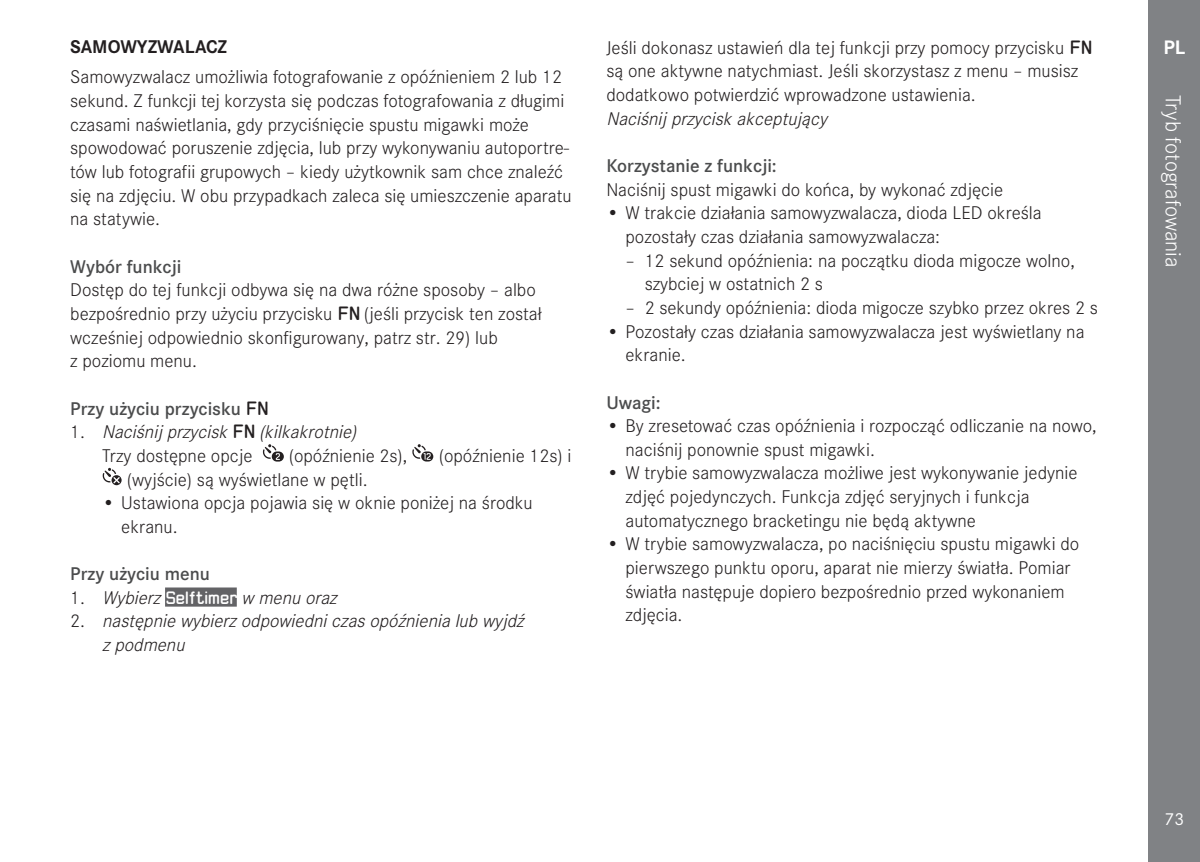
<style>
.page{position:relative;width:1200px;height:862px;background:#fff}
.page>*{position:absolute;margin:0;border:0;box-sizing:border-box;transform-origin:0 0}
.Footnote{font:300 22.5px "Corporate S";color:#fff}
.t1{font:700 20.25px "Corporate S";color:#fff}
.Body_Text{font:300 19.12px/23.6px "Corporate S";color:#231f20}
.Body_Text-2{font:300 19.12px/23.6px "Corporate STCE";color:#231f20}
.Body_Text-3{font:italic 300 19.12px/23.6px "Corporate S";color:#231f20}
.Note_Heading{font:600 19.12px "Corporate S";color:#4b4c4d}
.Heading_02{font:700 19.12px "Corporate S";color:#231f20}
.t2{font:18px "Corporate S";color:#fff}
.s1{font-family:"LG1050";font-weight:400;font-size:16.88px}
.s2{font-family:"LG1050";font-weight:400;font-size:16.88px;color:#231f20}
.s3{font-style:normal}
.s4{font-family:"LG1050";font-weight:400;font-style:normal;font-size:16.88px}
.s5{font-family:"LG1050";font-weight:400;font-style:normal;font-size:15.75px;color:#fff}
</style>
<div class="page">
<div style="left:1148px;top:0;width:51px;height:861px;background:#808285"></div>
<div style="left:165px;top:587px;width:72px;height:19px;background:#636366"></div>
<svg style="left:263px;top:444px;width:21px;height:17px"></svg>
<svg style="left:412px;top:444px;width:21px;height:17px"></svg>
<svg style="left:103px;top:467px;width:19px;height:18px"></svg>
<p class="Heading_02" style="left:70px;top:32px;width:158px">SAMOWYZWALACZ</p>
<p class="Body_Text-2" style="left:70px;top:65px;width:503px">Samowyzwalacz umożliwia fotografowanie z opóźnieniem 2 lub 12 sekund. Z funkcji tej korzysta się podczas fotografowania z długimi czasami naświetlania, gdy przyciśnięcie spustu migawki może spowodować poruszenie zdjęcia, lub przy wykonywaniu autoportre&shy;tów lub fotografii grupowych – kiedy użytkownik sam chce znaleźć się na zdjęciu. W obu przypadkach zaleca się umieszczenie aparatu na statywie.</p>
<p class="Note_Heading" style="left:70px;top:252px;width:113px">Wybór funkcji</p>
<p class="Body_Text" style="left:70px;top:277px;width:473px">Dostęp do tej funkcji odbywa się na dwa różne sposoby – albo bezpośrednio przy użyciu przycisku <span class="s1">FN</span> (jeśli przycisk ten został wcześniej odpowiednio skonfigurowany, patrz str. 29) lub<br>z poziomu menu.</p>
<p class="Note_Heading" style="left:70px;top:394px;width:199px">Przy użyciu przycisku <span class="s2">FN</span></p>
<p class="Body_Text-3" style="left:102px;top:418px;width:261px;text-indent:-32px"><span class="s3">1 .</span> Naciśnij przycisk<span class="s4">F N</span> (kilkakrotnie)<br><span class="s3">Trzy dostępne opcje</span></p>
<p class="Body_Text" style="left:289px;top:442px;width:120px">(opóźnienie 2s),</p>
<p class="Body_Text" style="left:439px;top:442px;width:134px">(opóźnienie 12s) i</p>
<p class="Body_Text" style="left:127px;top:466px;width:242px">(wyjście) są wyświetlane w pętli.</p>
<p class="Body_Text" style="left:121px;top:489px;width:412px;text-indent:-19px">• Ustawiona opcja pojawia się w oknie poniżej na środku ekranu.</p>
<p class="Note_Heading" style="left:70px;top:559px;width:141px">Przy użyciu menu</p>
<p class="Body_Text-3" style="left:70px;top:584px;width:273px"><span class="s3">1 .</span> Wybierz<span class="s5">S e l f t i m e r</span> w menuoraz</p>
<p class="Body_Text-3" style="left:102px;top:607px;width:428px;text-indent:-32px"><span class="s3">2 .</span> następniewybierzodpowiedniczasopóźnienialubwyjdź zpodmenu</p>
<p class="Body_Text" style="left:606px;top:34px;width:486px">Jeśli dokonasz ustawień dla tej funkcji przy pomocy przycisku <span class="s1">FN </span>są one aktywne natychmiast. Jeśli skorzystasz z menu – musisz dodatkowo potwierdzić wprowadzone ustawienia.</p>
<p class="Body_Text-3" style="left:606px;top:105px;width:227px">Naciśnij przyciskakceptujący</p>
<p class="Note_Heading" style="left:606px;top:151px;width:172px">Korzystanie z funkcji:</p>
<p class="Body_Text" style="left:606px;top:176px;width:398px">Naciśnij spust migawki do końca, by wykonać zdjęcie</p>
<p class="Body_Text" style="left:625px;top:200px;width:417px;text-indent:-19px">• W trakcie działania samowyzwalacza, dioda LED określa pozostały czas działania samowyzwalacza:</p>
<p class="Body_Text" style="left:644px;top:247px;width:431px;text-indent:-19px">– 12 sekund opóźnienia: na początku dioda migocze wolno, szybciej w ostatnich 2 s</p>
<p class="Body_Text" style="left:625px;top:294px;width:473px">– 2 sekundy opóźnienia: dioda migocze szybko przez okres 2 s</p>
<p class="Body_Text" style="left:625px;top:318px;width:460px;text-indent:-19px">• Pozostały czas działania samowyzwalacza jest wyświetlany na ekranie.</p>
<p class="Note_Heading" style="left:606px;top:388px;width:56px">Uwagi:</p>
<p class="Body_Text-2" style="left:625px;top:414px;width:472px;text-indent:-19px">• By zresetować czas opóźnienia i rozpocząć odliczanie na nowo, naciśnij ponownie spust migawki.</p>
<p class="Body_Text" style="left:625px;top:460px;width:453px;text-indent:-19px">• W trybie samowyzwalacza możliwe jest wykonywanie jedynie zdjęć pojedynczych. Funkcja zdjęć seryjnych i funkcja automatycznego bracketingu nie będą aktywne</p>
<p class="Body_Text-2" style="left:625px;top:532px;width:455px;text-indent:-19px">• W trybie samowyzwalacza, po naciśnięciu spustu migawki do pierwszego punktu oporu, aparat nie mierzy światła. Pomiar światła następuje dopiero bezpośrednio przed wykonaniem zdjęcia.</p>
<p class="t1" style="left:1162px;top:32px;width:23px">PL</p>
<p class="Footnote" style="left:1188px;top:94px;width:174px;rotate:90deg">Tryb fotografowania</p>
<p class="t2" style="left:1164px;top:806px;width:21px">73</p>
</div>
